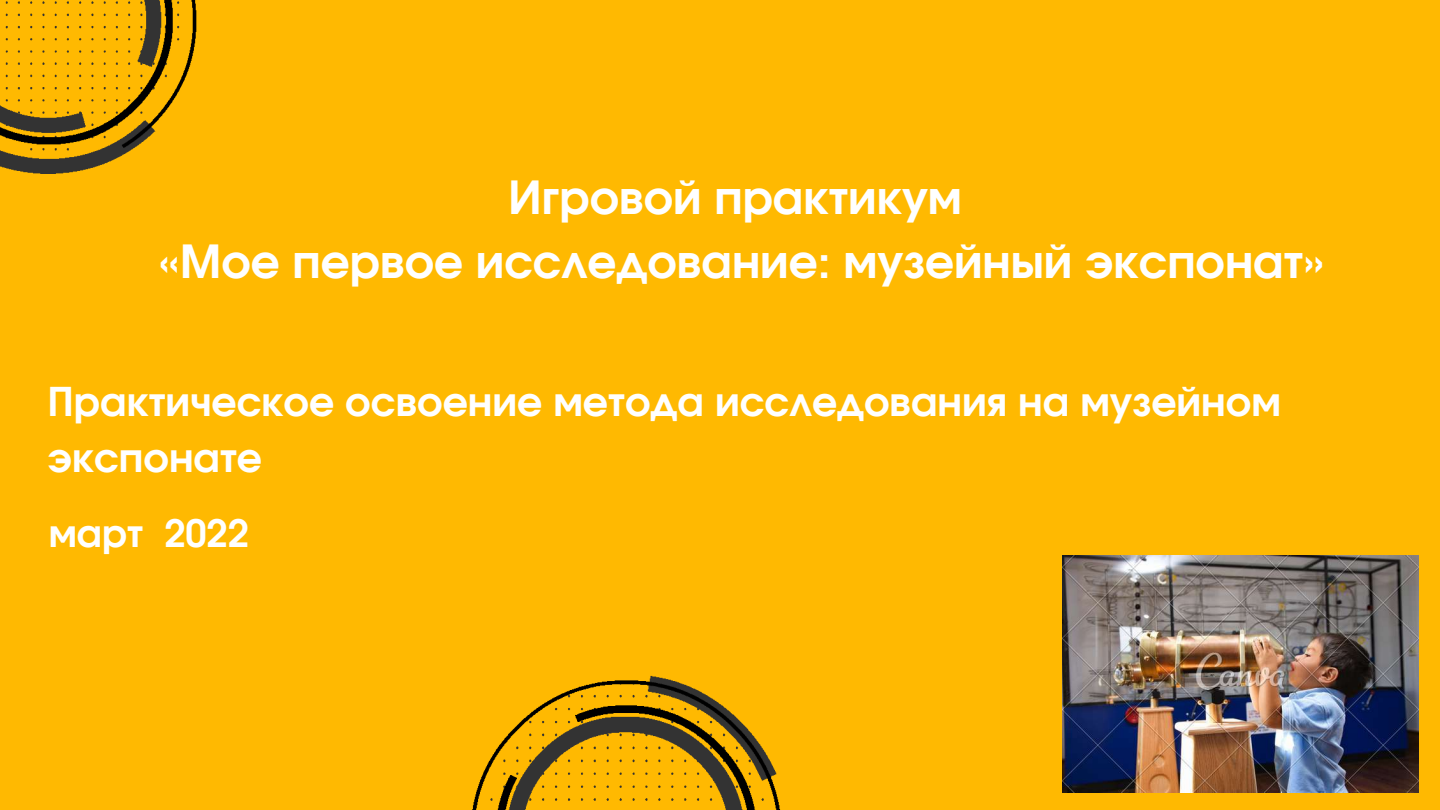
<style>
.page{position:relative;width:1440px;height:810px;background:#ffb901}
.page>*{position:absolute;margin:0;border:0;box-sizing:border-box;transform-origin:0 0}
.t1{font:700 45.7px/63.8px "Evolventa";color:#fff;text-align:center}
.t2{font:700 39.7px/55.5px "Evolventa";color:#fff}
.t3{font:700 37.8px "Evolventa";color:#fff}
</style>
<div class="page">
<img style="left:0;top:0;width:197px;height:173px">
<img style="left:472px;top:675px;width:309px;height:135px">
<img style="left:1063px;top:556px;width:355px;height:237px">
<p class="t1" style="left:159px;top:169px;width:1167px">Игровой практикум<br>«Мое первое исследование: музейный экспонат»</p>
<p class="t2" style="left:48px;top:376px;width:1235px">Практическое освоение метода исследования на музейном экспонате</p>
<p class="t3" style="left:49px;top:517px;width:202px">март 2022</p>
</div>
